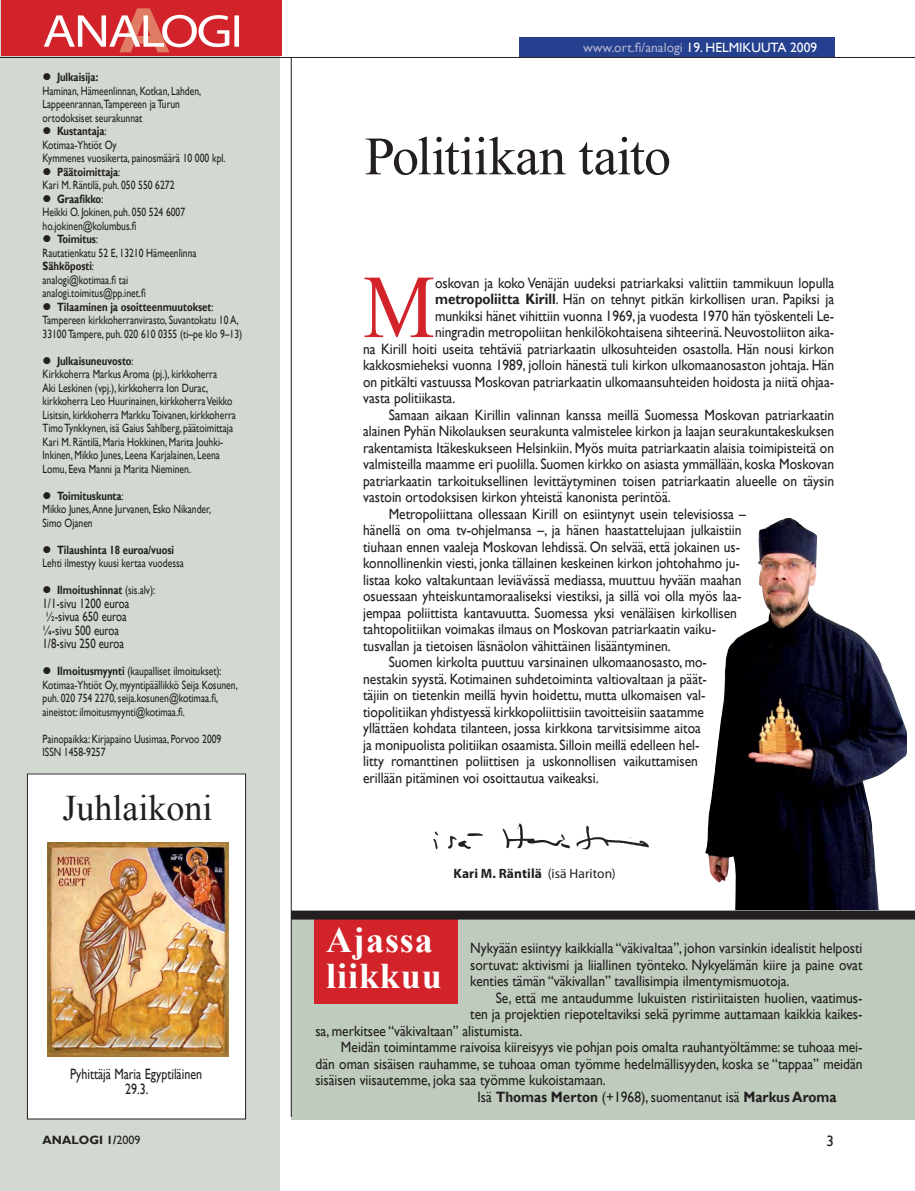
<style>
.page{position:relative;width:915px;height:1191px;background:#fff}
.page>*{position:absolute;margin:0;border:0;box-sizing:border-box;transform-origin:0 0}
.t1{font:89.7px "Times New Roman";color:#d2232a;scale:.9 1}
.t2{font:700 64.5px "Gill Sans";color:#e07c63}
.t3{font:54px "Times New Roman";letter-spacing:-.015em;color:#231f20}
.t4{font:700 36px/36px "Times New Roman";letter-spacing:.025em;color:#fff}
.t5{font:36px "Times New Roman";color:#231f20}
.t6{font:15px/16.5px "Gill Sans";color:#231f20;text-align:justify;scale:.9 1}
.t7{font:15px/15px "Gill Sans";color:#231f20;text-align:center;scale:.8 1}
.t8{font:15px "Gill Sans";color:#231f20}
.t9{font:13.5px/13.5px "Gill Sans";color:#231f20;scale:.8 1}
.t10{font:13.5px "Gill Sans";color:#b0b0d2}
.t11{font:700 13.5px "Myriad Pro";letter-spacing:.005em;color:#231f20}
.t12{font:12px/13.5px "Gill Sans";color:#231f20;scale:.8 1}
.t13{font:700 12px "Gill Sans";color:#231f20;scale:.8 1}
.t14{font:700 12px "Gill Sans";color:#231f20}
.s1{font-weight:700}
.s2{font-weight:400}
.s3{color:#fff}
</style>
<div class="page">
<div style="left:519px;top:37px;width:315px;height:20px;background:#25408e"></div>
<div style="left:1px;top:0;width:279px;height:1190px;background:#d1d9d0"></div>
<div style="left:1px;top:0;width:280px;height:56px;background:#d2232a"></div>
<hr style="left:0;top:57px;width:914px;height:1px;background:#231f20">
<img style="left:43px;top:14px;width:196px;height:34px">
<div style="left:27px;top:774px;width:218px;height:345px;background:#fff"></div>
<div style="left:27px;top:773px;width:219px;height:346px;border:1px solid #231f20"></div>
<div style="left:292px;top:915px;width:622px;height:204px;background:#becbbd"></div>
<div style="left:313px;top:916px;width:144px;height:87px;background:#d2232a"></div>
<div style="left:291px;top:910px;width:623px;height:9px;background:#231f20"></div>
<img style="left:705px;top:518px;width:201px;height:392px">
<img style="left:433px;top:823px;width:216px;height:27px">
<img style="left:48px;top:843px;width:180px;height:213px">
<hr style="left:291px;top:57px;width:1px;height:1059px;background:#231f20">
<h2 class="t2" style="left:119px;top:-8px;width:52px">A</h2>
<p class="t12" style="left:43px;top:70px;width:200px">● <span class="s1">Julkaisija:<br></span>Haminan, Hämeenlinnan, Kotkan, Lahden,<br>Lappeenrannan,Tampereen ja Turun ortodoksiset seurakunnat</p>
<p class="t12" style="left:43px;top:124px;width:230px">● <span class="s1">Kustantaja</span>:<br>Kotimaa-Yhtiöt Oy<br>Kymmenes vuosikerta, painosmäärä 10 000 kpl.</p>
<p class="t12" style="left:43px;top:165px;width:166px">● <span class="s1">Päätoimittaja</span>:<br>Kari M. Räntilä, puh. 050 550 6272</p>
<p class="t12" style="left:43px;top:192px;width:180px">● <span class="s1">Graafikko</span>:<br>Heikki O. Jokinen, puh. 050 524 6007 ho.jokinen@kolumbus.fi</p>
<p class="t12" style="left:43px;top:232px;width:194px">● <span class="s1">Toimitus</span>:<br>Rautatienkatu 52 E, 13210 Hämeenlinna<br><span class="s1">Sähköposti</span>:<br>analogi@kotimaa.fi tai analogi.toimitus@pp.inet.fi</p>
<p class="t12" style="left:43px;top:300px;width:251px">● <span class="s1">Tilaaminen ja osoitteenmuutokset</span>:<br>Tampereen kirkkoherranvirasto, Suvantokatu 10 A,<br>33100 Tampere, puh. 020 610 0355 (ti–pe klo 9–13)</p>
<p class="t12" style="left:43px;top:354px;width:243px">● <span class="s1">Julkaisuneuvosto</span>:<br>Kirkkoherra Markus Aroma (pj.), kirkkoherra<br>Aki Leskinen (vpj.), kirkkoherra Ion Durac, kirkkoherra Leo Huurinainen, kirkkoherra Veikko Lisitsin, kirkkoherra Markku Toivanen, kirkkoherra Timo Tynkkynen, isä Gaius Sahlberg, päätoimittaja Kari M. Räntilä, Maria Hokkinen, Marita Jouhki-Inkinen, Mikko Junes, Leena Karjalainen, Leena Lomu, Eeva Manni ja Marita Nieminen.</p>
<p class="t12" style="left:43px;top:489px;width:212px">● <span class="s1">Toimituskunta</span>:<br>Mikko Junes, Anne Jurvanen, Esko Nikander,<br>Simo Ojanen</p>
<p class="t12" style="left:43px;top:543px;width:178px">● <span class="s1">Tilaushinta 18 euroa/vuosi<br></span>Lehti ilmestyy kuusi kertaa vuodessa</p>
<p class="t13" style="left:43px;top:583px;width:142px">● Ilmoitushinnat <span class="s2">(sis.alv):</span></p>
<p class="t9" style="left:43px;top:596px;width:110px">1/1-sivu 1200 euroa ½-sivua 650 euroa ¼-sivu 500 euroa<br>1/8-sivu 250 euroa</p>
<p class="t12" style="left:43px;top:664px;width:245px">● <span class="s1">Ilmoitusmyynti</span> (kaupalliset ilmoitukset):<br>Kotimaa-Yhtiöt Oy, myyntipäällikkö Seija Kosunen, puh. 020 754 2270, seija.kosunen@kotimaa.fi, aineistot: ilmoitusmyynti@kotimaa.fi.</p>
<p class="t12" style="left:43px;top:732px;width:225px">Painopaikka: Kirjapaino Uusimaa, Porvoo 2009<br>ISSN 1458-9257</p>
<h3 class="t5" style="left:62px;top:787px;width:152px">Juhlaikoni</h3>
<p class="t7" style="left:70px;top:1066px;width:166px">Pyhittäjä Maria Egyptiläinen<br>29.3.</p>
<p class="t14" style="left:43px;top:1132px;width:99px">ANALOGI 1/<span class="s2">2009</span></p>
<p class="t10" style="left:583px;top:40px;width:236px">www.ort.fi/analogi <span class="s3">19. HELMIKUUTA 2009</span></p>
<h3 class="t3" style="left:364px;top:126px;width:308px">Politiikan taito</h3>
<h1 class="t1" style="left:363px;top:257px;width:81px">M</h1>
<p class="t6" style="left:435px;top:274px;width:445px">oskovan ja koko Venäjän uudeksi patriarkaksi valittiin tammikuun lopulla</p>
<p class="t6" style="left:435px;top:290px;width:445px"><span class="s1">metropoliitta Kirill</span>. Hän on tehnyt pitkän kirkollisen uran. Papiksi ja</p>
<p class="t6" style="left:435px;top:307px;width:445px">munkiksi hänet vihittiin vuonna 1969, ja vuodesta 1970 hän työskenteli Le-</p>
<p class="t6" style="left:435px;top:323px;width:445px">ningradin metropoliitan henkilökohtaisena sihteerinä. Neuvostoliiton aika-</p>
<p class="t6" style="left:363px;top:340px;width:524px">na Kirill hoiti useita tehtäviä patriarkaatin ulkosuhteiden osastolla. Hän nousi kirkon</p>
<p class="t6" style="left:363px;top:356px;width:524px">kakkosmieheksi vuonna 1989, jolloin hänestä tuli kirkon ulkomaanosaston johtaja. Hän</p>
<p class="t6" style="left:363px;top:373px;width:524px">on pitkälti vastuussa Moskovan patriarkaatin ulkomaansuhteiden hoidosta ja niitä ohjaa-</p>
<p class="t6" style="left:363px;top:389px;width:104px">vasta politiikasta.</p>
<p class="t6" style="left:388px;top:406px;width:496px">Samaan aikaan Kirillin valinnan kanssa meillä Suomessa Moskovan patriarkaatin</p>
<p class="t6" style="left:363px;top:422px;width:524px">alainen Pyhän Nikolauksen seurakunta valmistelee kirkon ja laajan seurakuntakeskuksen</p>
<p class="t6" style="left:363px;top:439px;width:524px">rakentamista Itäkeskukseen Helsinkiin. Myös muita patriarkaatin alaisia toimipisteitä on</p>
<p class="t6" style="left:363px;top:455px;width:524px">valmisteilla maamme eri puolilla. Suomen kirkko on asiasta ymmällään, koska Moskovan</p>
<p class="t6" style="left:363px;top:472px;width:524px">patriarkaatin tarkoituksellinen levittäytyminen toisen patriarkaatin alueelle on täysin</p>
<p class="t6" style="left:363px;top:488px;width:343px">vastoin ortodoksisen kirkon yhteistä kanonista perintöä.</p>
<p class="t6" style="left:388px;top:505px;width:398px">Metropoliittana ollessaan Kirill on esiintynyt usein televisiossa –</p>
<p class="t6" style="left:363px;top:521px;width:422px">hänellä on oma tv-ohjelmansa –, ja hänen haastattelujaan julkaistiin</p>
<p class="t6" style="left:363px;top:538px;width:420px">tiuhaan ennen vaaleja Moskovan lehdissä. On selvää, että jokainen us-</p>
<p class="t6" style="left:363px;top:554px;width:420px">konnollinenkin viesti, jonka tällainen keskeinen kirkon johtohahmo ju-</p>
<p class="t6" style="left:363px;top:571px;width:422px">listaa koko valtakuntaan leviävässä mediassa, muuttuu hyvään maahan</p>
<p class="t6" style="left:363px;top:587px;width:422px">osuessaan yhteiskuntamoraaliseksi viestiksi, ja sillä voi olla myös laa-</p>
<p class="t6" style="left:363px;top:604px;width:417px">jempaa poliittista kantavuutta. Suomessa yksi venäläisen kirkollisen</p>
<p class="t6" style="left:363px;top:620px;width:393px">tahtopolitiikan voimakas ilmaus on Moskovan patriarkaatin vaiku-</p>
<p class="t6" style="left:363px;top:637px;width:343px">tusvallan ja tietoisen läsnäolon vähittäinen lisääntyminen.</p>
<p class="t6" style="left:388px;top:653px;width:355px">Suomen kirkolta puuttuu varsinainen ulkomaanosasto, mo-</p>
<p class="t6" style="left:363px;top:670px;width:383px">nestakin syystä. Kotimainen suhdetoiminta valtiovaltaan ja päät-</p>
<p class="t6" style="left:363px;top:686px;width:381px">täjiin on tietenkin meillä hyvin hoidettu, mutta ulkomaisen val-</p>
<p class="t6" style="left:363px;top:703px;width:380px">tiopolitiikan yhdistyessä kirkkopoliittisiin tavoitteisiin saatamme</p>
<p class="t6" style="left:363px;top:719px;width:377px">yllättäen kohdata tilanteen, jossa kirkkona tarvitsisimme aitoa</p>
<p class="t6" style="left:363px;top:736px;width:375px">ja monipuolista politiikan osaamista. Silloin meillä edelleen hel-</p>
<p class="t6" style="left:363px;top:752px;width:373px">litty romanttinen poliittisen ja uskonnollisen vaikuttamisen</p>
<p class="t6" style="left:363px;top:769px;width:263px">erillään pitäminen voi osoittautua vaikeaksi.</p>
<p class="t11" style="left:453px;top:868px;width:163px">Kari M. Räntilä <span class="s2">(isä Hariton)</span></p>
<h3 class="t4" style="left:326px;top:921px;width:117px">Ajassa liikkuu</h3>
<p class="t6" style="left:470px;top:939px;width:437px">Nykyään esiintyy kaikkialla “väkivaltaa”, johon varsinkin idealistit helposti sortuvat: aktivismi ja liiallinen työnteko. Nykyelämän kiire ja paine ovat kenties tämän “väkivallan” tavallisimpia ilmentymismuotoja.</p>
<p class="t6" style="left:495px;top:989px;width:409px">Se, että me antaudumme lukuisten ristiriitaisten huolien, vaatimus-</p>
<p class="t6" style="left:470px;top:1005px;width:437px">ten ja projektien riepoteltaviksi sekä pyrimme auttamaan kaikkia kaikes-</p>
<p class="t6" style="left:315px;top:1022px;width:231px">sa, merkitsee “väkivaltaan” alistumista.</p>
<p class="t6" style="left:341px;top:1038px;width:581px">Meidän toimintamme raivoisa kiireisyys vie pohjan pois omalta rauhantyöltämme: se tuhoaa mei-</p>
<p class="t6" style="left:315px;top:1055px;width:609px">dän oman sisäisen rauhamme, se tuhoaa oman työmme hedelmällisyyden, koska se “tappaa” meidän</p>
<p class="t6" style="left:315px;top:1071px;width:324px">sisäisen viisautemme, joka saa työmme kukoistamaan.</p>
<p class="t6" style="left:477px;top:1088px;width:400px">Isä <span class="s1">Thomas Merton</span> (+1968), suomentanut isä <span class="s1">Markus Aroma</span></p>
<p class="t8" style="left:826px;top:1132px;width:9px">3</p>
</div>
